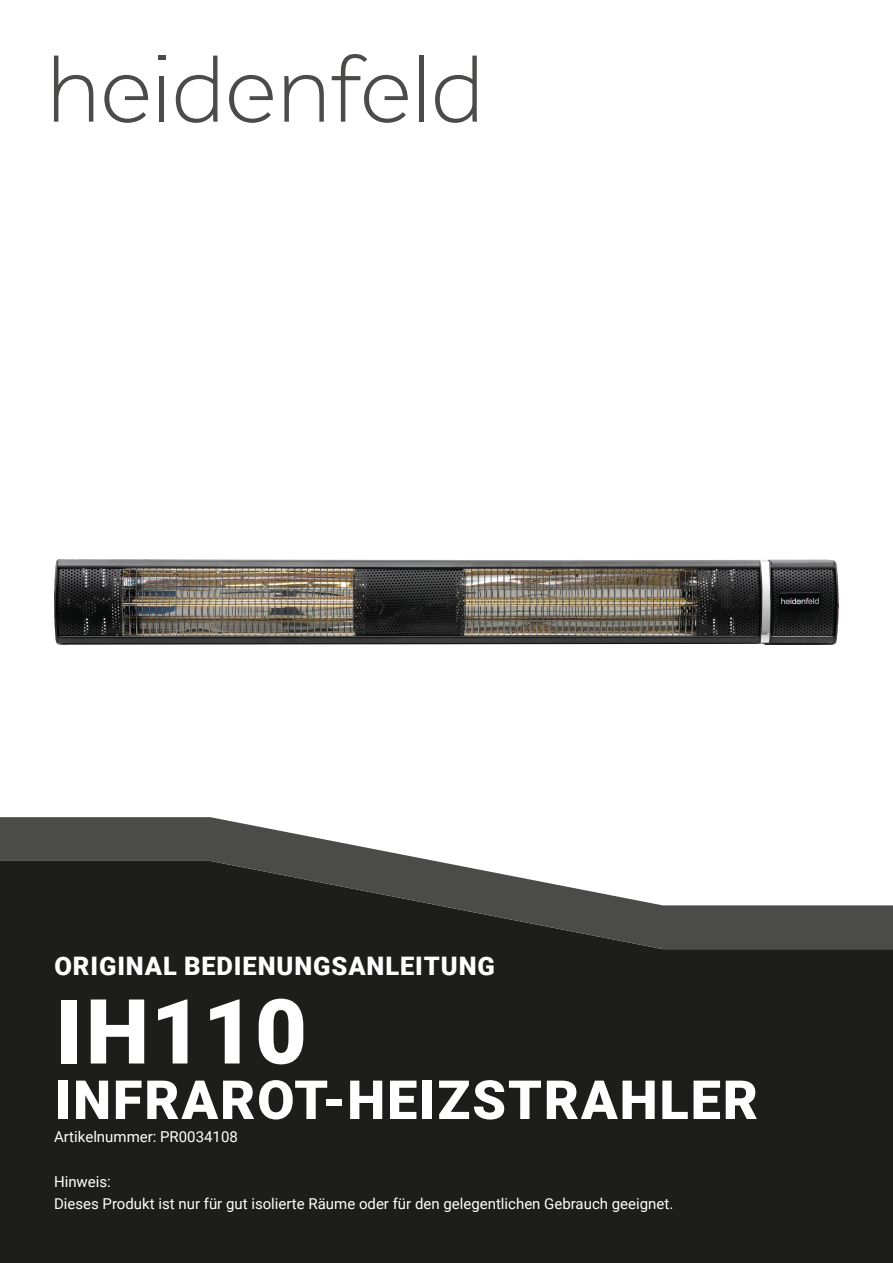
<style>
.page{position:relative;width:893px;height:1263px;background:#fff}
.page>*{position:absolute;margin:0;border:0;box-sizing:border-box;transform-origin:0 0}
.t1{font:900 90px "Roboto";letter-spacing:.01em;color:#fff}
.t2{font:900 54px "Roboto";letter-spacing:.035em;color:#fff}
.t3{font:900 25.5px "Roboto";letter-spacing:.035em;color:#fff}
.t4{font:15px/22.5px "Roboto";color:#fff}
</style>
<div class="page">
<svg style="left:158px;top:56px;width:8px;height:4px"></svg>
<svg style="left:54px;top:56px;width:39px;height:66px"></svg>
<svg style="left:176px;top:56px;width:42px;height:67px"></svg>
<svg style="left:104px;top:75px;width:44px;height:48px"></svg>
<hr style="left:160px;top:76px;width:4px;height:46px;background:#4b4b4a">
<div style="left:419px;top:56px;width:5px;height:66px;background:#4b4b4a"></div>
<svg style="left:435px;top:56px;width:42px;height:67px"></svg>
<svg style="left:229px;top:75px;width:44px;height:48px"></svg>
<svg style="left:332px;top:54px;width:76px;height:69px"></svg>
<svg style="left:284px;top:75px;width:40px;height:47px"></svg>
<div style="left:0;top:949px;width:893px;height:314px;background:#1d1d1b"></div>
<svg style="left:0;top:817px;width:893px;height:132px"></svg>
<img style="left:54px;top:560px;width:785px;height:85px">
<h3 class="t3" style="left:54px;top:948px;width:442px">ORIGINAL BEDIENUNGSANLEITUNG</h3>
<h1 class="t1" style="left:56px;top:968px;width:253px">IH110</h1>
<h2 class="t2" style="left:55px;top:1062px;width:704px">INFRAROT-HEIZSTRAHLER</h2>
<p class="t4" style="left:54px;top:1124px;width:185px">Artikelnummer: PR0034108</p>
<p class="t4" style="left:54px;top:1169px;width:621px">Hinweis:<br>Dieses Produkt ist nur für gut isolierte Räume oder für den gelegentlichen Gebrauch geeignet.</p>
</div>
